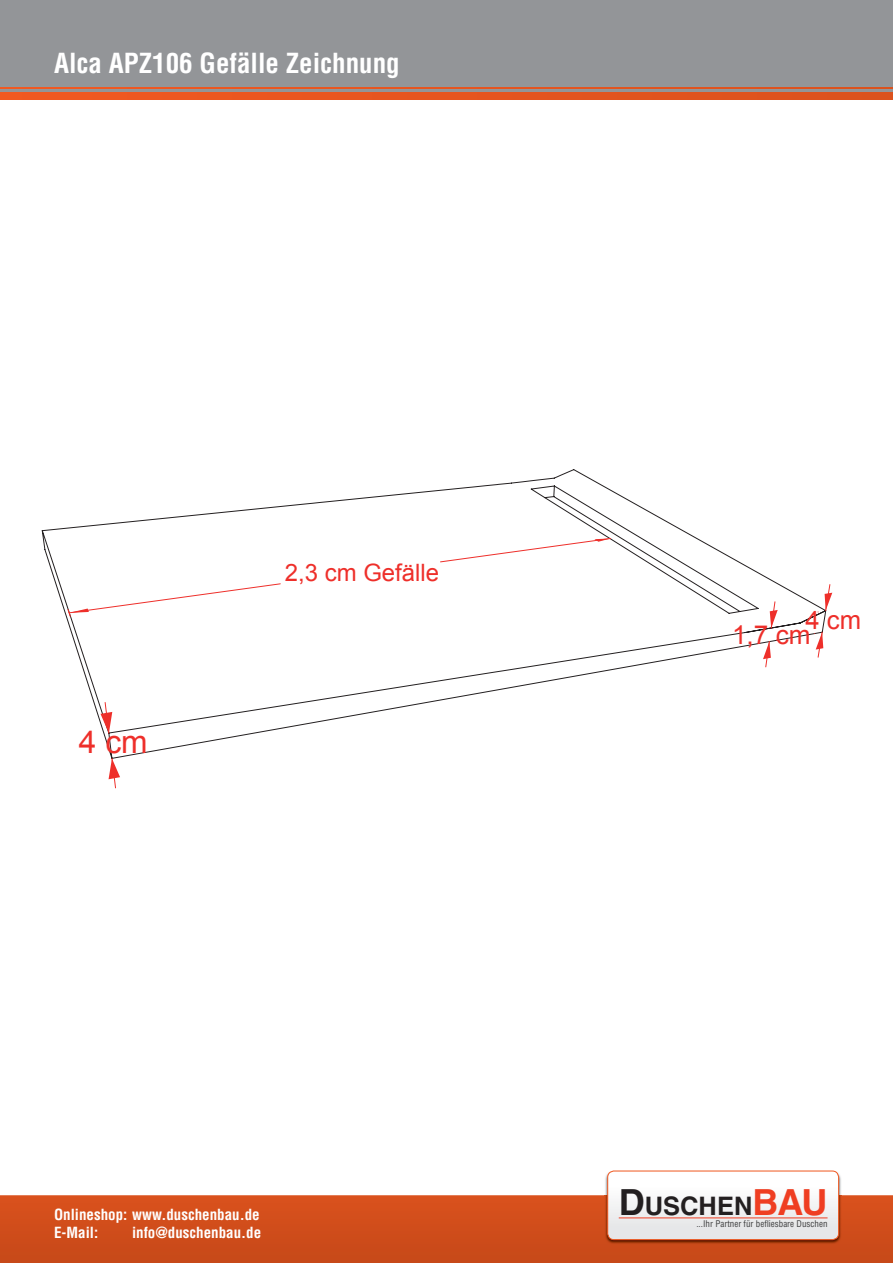
<style>
.page{position:relative;width:893px;height:1263px;background:#fff}
.page>*{position:absolute;margin:0;border:0;box-sizing:border-box;transform-origin:0 0}
.t1{font:700 36px "Helvetica LT Std";color:#ef3e22}
.t2{font:31.65px "Arial";color:#ee2f2a}
.t3{font:700 condensed 27px "Helvetica LT Std";color:#fff}
.t4{font:26.1px "Arial";color:#ee2f2a}
.t5{font:25.65px "Arial";color:#ee2f2a}
.t6{font:700 25.5px "Helvetica LT Std";color:#231f20}
.t7{font:24px "Arial";color:#ee2f2a}
.t8{font:700 condensed 15px "Helvetica LT Std";color:#fff}
.t9{font:condensed 9px "Helvetica LT Std";color:#3e3e3f}
.s1{font-size:36px}
</style>
<div class="page">
<svg style="left:0;top:1195px;width:893px;height:68px;background:#cf4d1b"></svg>
<img style="left:605px;top:1170px;width:236px;height:74px">
<svg style="left:608px;top:1171px;width:231px;height:68px"></svg>
<div style="left:607px;top:1171px;width:232px;height:69px;border:1px solid #f15921;border-radius:6px"></div>
<hr style="left:619px;top:1217px;width:208px;height:1px;background:#ef3e22">
<div style="left:0;top:0;width:893px;height:92px;background:#939598"></div>
<div style="left:0;top:92px;width:893px;height:8px;background:#e6551f"></div>
<hr style="left:0;top:87px;width:893px;height:2px;background:#e6551f">
<svg style="left:41px;top:469px;width:656px;height:154px"></svg>
<svg style="left:68px;top:538px;width:762px;height:250px"></svg>
<h3 class="t3" style="left:54px;top:47px;width:347px">Alca APZ106 Gefälle Zeichnung</h3>
<h2 class="t2" style="left:79px;top:721px;width:70px">4 cm</h2>
<h3 class="t7" style="left:285px;top:557px;width:156px">2,3 cm Gefälle</h3>
<p class="t8" style="left:54px;top:1205px;width:207px">Onlineshop: www.duschenbau.de</p>
<p class="t8" style="left:54px;top:1223px;width:46px">E-Mail:</p>
<p class="t8" style="left:132px;top:1223px;width:131px">info@duschenbau.de</p>
<h3 class="t5" style="left:805px;top:603px;width:57px">4 cm</h3>
<h3 class="t4" style="left:732px;top:618px;width:80px">1,7 cm</h3>
<h3 class="t6" style="left:619px;top:1190px;width:135px"><span class="s1">D</span>USCHEN</h3>
<p class="t9" style="left:696px;top:1218px;width:133px">...Ihr Partner für befliesbare Duschen</p>
<h1 class="t1" style="left:752px;top:1180px;width:77px">BAU</h1>
</div>
